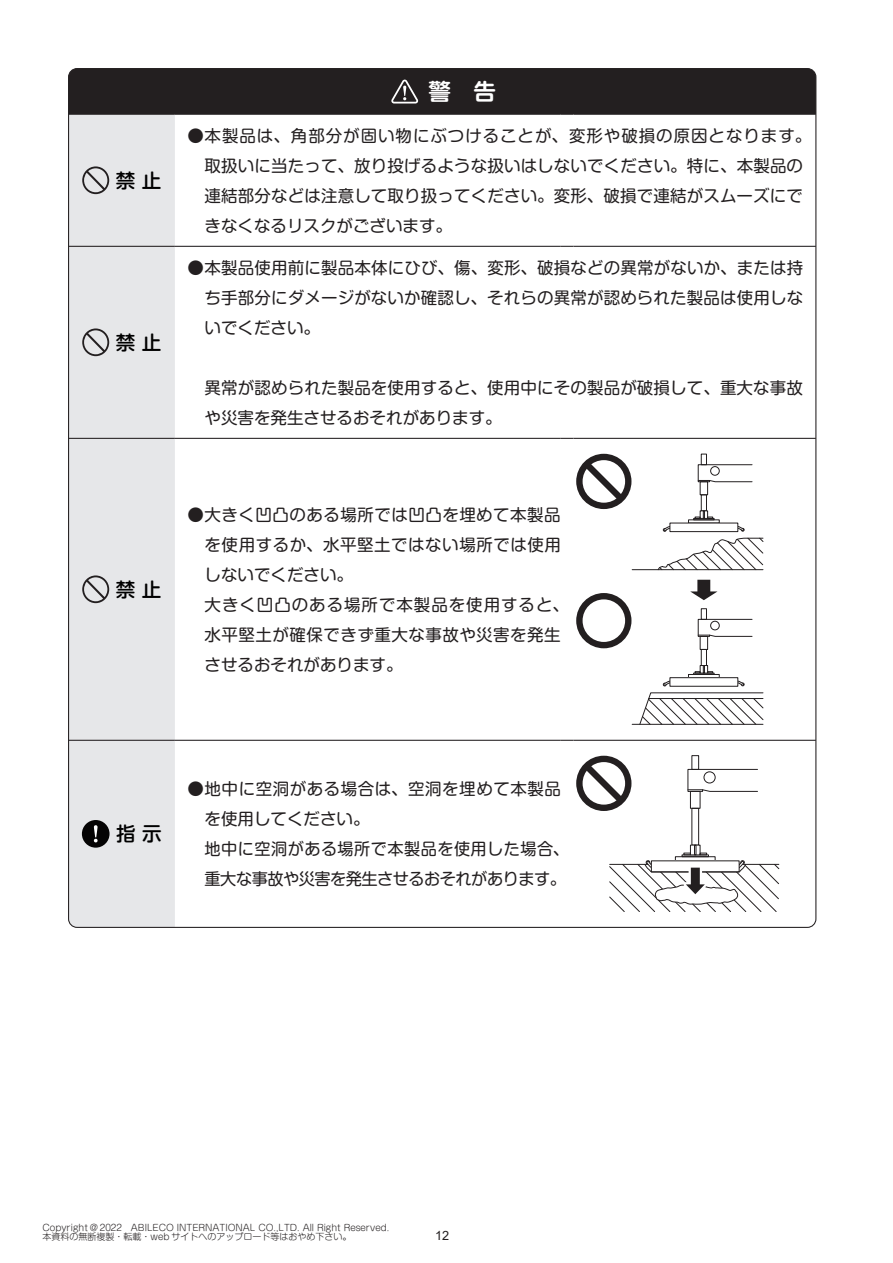
<style>
.page{position:relative;width:893px;height:1263px;background:#fff}
.page>*{position:absolute;margin:0;border:0;box-sizing:border-box;transform-origin:0 0}
.t1{font:700 22.5px "Shin M Go Pro De";color:#fff}
.t2{font:500 19.5px "Shin M Go Pro";color:#000}
.t3{font:16.5px/30px "Shin M Go Pro";letter-spacing:.01em;color:#231f20}
.t4{font:16.5px/30px "Shin M Go Pro";letter-spacing:.03em;color:#231f20}
.t5{font:12.75px "Arial";color:#231f20}
.t6{font:300 9px/9px "Shin M Go Pro";color:#231f20}
</style>
<div class="page">
<div style="left:69px;top:69px;width:747px;height:45px;background:#231f20"></div>
<div style="left:69px;top:115px;width:106px;height:812px;background:#e6e7e9"></div>
<hr style="left:69px;top:246px;width:106px;height:1px;background:#231f20">
<hr style="left:175px;top:246px;width:386px;height:1px;background:#231f20">
<svg style="left:561px;top:246px;width:12px;height:1px"></svg>
<hr style="left:573px;top:246px;width:243px;height:1px;background:#231f20">
<hr style="left:69px;top:438px;width:106px;height:1px;background:#231f20">
<hr style="left:175px;top:438px;width:386px;height:1px;background:#231f20">
<svg style="left:561px;top:438px;width:12px;height:1px"></svg>
<hr style="left:573px;top:438px;width:243px;height:1px;background:#231f20">
<hr style="left:69px;top:114px;width:106px;height:1px;background:#231f20">
<hr style="left:175px;top:114px;width:386px;height:1px;background:#231f20">
<svg style="left:561px;top:114px;width:12px;height:1px"></svg>
<hr style="left:573px;top:114px;width:243px;height:1px;background:#231f20">
<hr style="left:69px;top:740px;width:106px;height:1px;background:#231f20">
<hr style="left:175px;top:740px;width:386px;height:1px;background:#231f20">
<svg style="left:561px;top:740px;width:12px;height:1px"></svg>
<hr style="left:573px;top:740px;width:243px;height:1px;background:#231f20">
<svg style="left:391px;top:80px;width:27px;height:24px"></svg>
<svg style="left:82px;top:166px;width:27px;height:28px"></svg>
<svg style="left:82px;top:328px;width:27px;height:28px"></svg>
<svg style="left:82px;top:575px;width:27px;height:28px"></svg>
<div style="left:576px;top:454px;width:55px;height:55px;background:#231f20;border-radius:50%"></div>
<svg style="left:583px;top:460px;width:42px;height:43px"></svg>
<svg style="left:584px;top:461px;width:40px;height:41px"></svg>
<div style="left:700px;top:481px;width:8px;height:14px;border:1px solid #231f20"></div>
<svg style="left:697px;top:464px;width:56px;height:19px"></svg>
<div style="left:701px;top:494px;width:6px;height:17px;border:1px solid #231f20"></div>
<div style="left:701px;top:454px;width:6px;height:11px;border:1px solid #231f20"></div>
<div style="left:710px;top:466px;width:10px;height:9px;border:1px solid #231f20;border-radius:50%"></div>
<div style="left:693px;top:518px;width:22px;height:2px;border:1px solid #231f20"></div>
<svg style="left:695px;top:510px;width:18px;height:9px"></svg>
<hr style="left:632px;top:569px;width:131px;height:1px;background:#231f20">
<svg style="left:657px;top:525px;width:107px;height:46px"></svg>
<div style="left:576px;top:593px;width:55px;height:55px;background:#231f20;border-radius:50%"></div>
<div style="left:583px;top:599px;width:42px;height:43px;background:#fff;border-radius:50%"></div>
<div style="left:700px;top:636px;width:8px;height:14px;border:1px solid #231f20"></div>
<svg style="left:697px;top:618px;width:56px;height:19px"></svg>
<div style="left:701px;top:649px;width:6px;height:17px;border:1px solid #231f20"></div>
<div style="left:701px;top:608px;width:6px;height:12px;border:1px solid #231f20"></div>
<div style="left:710px;top:621px;width:10px;height:9px;border:1px solid #231f20;border-radius:50%"></div>
<div style="left:688px;top:674px;width:32px;height:4px;border:1px solid #231f20"></div>
<div style="left:693px;top:673px;width:22px;height:2px;border:1px solid #231f20"></div>
<svg style="left:695px;top:665px;width:18px;height:8px"></svg>
<svg style="left:738px;top:679px;width:7px;height:7px"></svg>
<svg style="left:662px;top:681px;width:7px;height:5px"></svg>
<div style="left:669px;top:677px;width:69px;height:10px;border:1px solid #231f20"></div>
<hr style="left:632px;top:724px;width:131px;height:1px;background:#231f20">
<svg style="left:639px;top:692px;width:125px;height:33px"></svg>
<hr style="left:649px;top:698px;width:114px;height:1px;background:#231f20">
<svg style="left:690px;top:580px;width:27px;height:20px"></svg>
<div style="left:82px;top:820px;width:28px;height:28px;background:#050404;border-radius:50%"></div>
<svg style="left:94px;top:825px;width:4px;height:17px"></svg>
<div style="left:576px;top:756px;width:55px;height:55px;background:#231f20;border-radius:50%"></div>
<svg style="left:583px;top:762px;width:42px;height:43px"></svg>
<svg style="left:584px;top:763px;width:40px;height:41px"></svg>
<div style="left:690px;top:791px;width:10px;height:18px;border:1px solid #231f20"></div>
<svg style="left:687px;top:768px;width:71px;height:24px"></svg>
<div style="left:691px;top:808px;width:8px;height:37px;border:1px solid #231f20"></div>
<div style="left:691px;top:755px;width:8px;height:15px;border:1px solid #231f20"></div>
<div style="left:704px;top:771px;width:11px;height:12px;border:1px solid #231f20;border-radius:50%"></div>
<svg style="left:609px;top:845px;width:171px;height:67px"></svg>
<p class="t2" style="left:116px;top:164px;width:47px">禁 止</p>
<p class="t2" style="left:116px;top:326px;width:47px">禁 止</p>
<h1 class="t1" style="left:428px;top:73px;width:69px">警　告</h1>
<p class="t3" style="left:205px;top:118px;width:608px;text-indent:-17px">● 本製品は、角部分が固い物にぶつけることが、変形や破損の原因となります。取扱いに当たって、放り投げるような扱いはしないでください。特に、本製品の連結部分などは注意して取り扱ってください。変形、破損で連結がスムーズにできなくなるリスクがございます。</p>
<p class="t3" style="left:205px;top:250px;width:600px;text-align:justify;text-indent:-17px">● 本製品使用前に製品本体にひび、傷、変形、破損などの異常がないか、または持ち手部分にダメージがないか確認し、それらの異常が認められた製品は使用しないでください。</p>
<p class="t3" style="left:205px;top:370px;width:600px">異常が認められた製品を使用すると、使用中にその製品が破損して、重大な事故や災害を発生させるおそれがあります。</p>
<p class="t2" style="left:116px;top:573px;width:47px">禁 止</p>
<p class="t4" style="left:205px;top:497px;width:366px;text-indent:-17px">● 大きく凹凸のある場所では凹凸を埋めて本製品を使用するか、水平堅土ではない場所では使用しないでください。<br>大きく凹凸のある場所で本製品を使用すると、水平堅土が確保できず重大な事故や災害を発生させるおそれがあります。</p>
<p class="t2" style="left:116px;top:818px;width:47px">指 示</p>
<p class="t4" style="left:205px;top:772px;width:366px;text-indent:-17px">● 地中に空洞がある場合は、空洞を埋めて本製品を使用してください。<br>地中に空洞がある場所で本製品を使用した場合、重大な事故や災害を発生させるおそれがあります。</p>
<p class="t6" style="left:43px;top:1222px;width:348px">Copyright ＠ 2022　ABILECO INTERNATIONAL CO.,LTD. All Right Reserved.本資料の無断複製・転載・web サイトへのアップロード等はおやめ下さい。</p>
<p class="t5" style="left:435px;top:1227px;width:16px">12</p>
</div>
